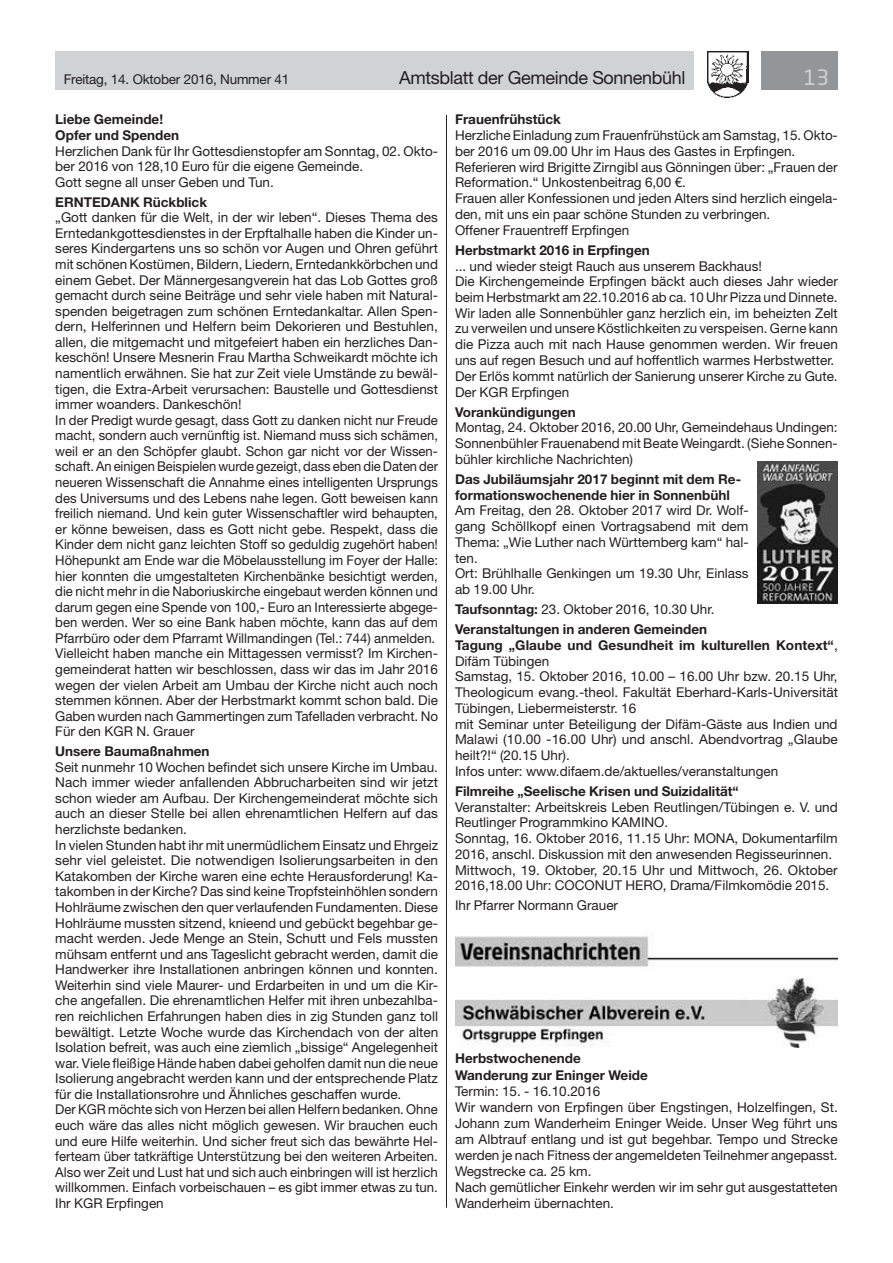
<style>
.page{position:relative;width:893px;height:1263px;background:#fff}
.page>*{position:absolute;margin:0;border:0;box-sizing:border-box;transform-origin:0 0}
.t1{font:21px "Neo Sans Std";color:#d1d2d4}
.t2{font:18px "Helvetica Neue LT Std";letter-spacing:-.02em;color:#231f20}
.t3{font:13.5px/15.6px "Helvetica Neue LT Std";color:#231f20}
.t4{font:700 13.5px/15.6px "Helvetica Neue LT Std";color:#231f20}
.s1{font-weight:400}
.s2{font-weight:700}
</style>
<div class="page">
<div style="left:55px;top:51px;width:639px;height:38px;background:#d1d2d4"></div>
<div style="left:761px;top:51px;width:77px;height:38px;background:#939598"></div>
<img style="left:707px;top:51px;width:41px;height:47px">
<img style="left:455px;top:935px;width:383px;height:32px">
<img style="left:455px;top:978px;width:383px;height:69px">
<hr style="left:446px;top:115px;width:1px;height:1093px;background:#231f20">
<img style="left:757px;top:461px;width:81px;height:22px">
<img style="left:757px;top:483px;width:81px;height:120px">
<p class="t3" style="left:64px;top:71px;width:227px">Freitag, 14. Oktober 2016, Nummer 41</p>
<h2 class="t2" style="left:399px;top:67px;width:288px">Amtsblatt der Gemeinde Sonnenbühl</h2>
<h1 class="t1" style="left:804px;top:64px;width:27px">13</h1>
<p class="t4" style="left:55px;top:112px;width:126px">Liebe Gemeinde!<br>Opfer und Spenden</p>
<p class="t3" style="left:55px;top:143px;width:384px">Herzlichen Dank für Ihr Gottesdienstopfer am Sonntag, 02. Okto&shy;ber 2016 von 128,10 Euro für die eigene Gemeinde.<br>Gott segne all unser Geben und Tun.</p>
<p class="t4" style="left:55px;top:194px;width:153px">ERNTEDANK Rückblick</p>
<p class="t3" style="left:55px;top:209px;width:384px">„Gott danken für die Welt, in der wir leben“. Dieses Thema des Erntedankgottesdienstes in der Erpftalhalle haben die Kinder un&shy;seres Kindergartens uns so schön vor Augen und Ohren geführt mit schönen Kostümen, Bildern, Liedern, Erntedankkörbchen und einem Gebet. Der Männergesangverein hat das Lob Gottes groß gemacht durch seine Beiträge und sehr viele haben mit Natural&shy;spenden beigetragen zum schönen Erntedankaltar. Allen Spen&shy;dern, Helferinnen und Helfern beim Dekorieren und Bestuhlen, allen, die mitgemacht und mitgefeiert haben ein herzliches Dan&shy;keschön! Unsere Mesnerin Frau Martha Schweikardt möchte ich namentlich erwähnen. Sie hat zur Zeit viele Umstände zu bewäl&shy;tigen, die Extra-Arbeit verursachen: Baustelle und Gottesdienst immer woanders. Dankeschön!<br>In der Predigt wurde gesagt, dass Gott zu danken nicht nur Freude macht, sondern auch vernünftig ist. Niemand muss sich schämen, weil er an den Schöpfer glaubt. Schon gar nicht vor der Wissen&shy;schaft. An einigen Beispielen wurde gezeigt, dass eben die Daten der neueren Wissenschaft die Annahme eines intelligenten Ursprungs des Universums und des Lebens nahe legen. Gott beweisen kann freilich niemand. Und kein guter Wissenschaftler wird behaupten, er könne beweisen, dass es Gott nicht gebe. Respekt, dass die Kinder dem nicht ganz leichten Stoff so geduldig zugehört haben!<br>Höhepunkt am Ende war die Möbelausstellung im Foyer der Halle: hier konnten die umgestalteten Kirchenbänke besichtigt werden, die nicht mehr in die Naboriuskirche eingebaut werden können und darum gegen eine Spende von 100,- Euro an Interessierte abgege&shy;ben werden. Wer so eine Bank haben möchte, kann das auf dem Pfarrbüro oder dem Pfarramt Willmandingen (Tel.: 744) anmelden.<br>Vielleicht haben manche ein Mittagessen vermisst? Im Kirchen&shy;gemeinderat hatten wir beschlossen, dass wir das im Jahr 2016 wegen der vielen Arbeit am Umbau der Kirche nicht auch noch stemmen können. Aber der Herbstmarkt kommt schon bald. Die Gaben wurden nach Gammertingen zum Tafelladen verbracht. No Für den KGR N. Grauer</p>
<p class="t4" style="left:55px;top:743px;width:156px">Unsere Baumaßnahmen</p>
<p class="t3" style="left:55px;top:759px;width:384px">Seit nunmehr 10 Wochen befindet sich unsere Kirche im Umbau.<br>Nach immer wieder anfallenden Abbrucharbeiten sind wir jetzt schon wieder am Aufbau. Der Kirchengemeinderat möchte sich auch an dieser Stelle bei allen ehrenamtlichen Helfern auf das herzlichste bedanken.<br>In vielen Stunden habt ihr mit unermüdlichem Einsatz und Ehrgeiz sehr viel geleistet. Die notwendigen Isolierungsarbeiten in den Katakomben der Kirche waren eine echte Herausforderung! Ka&shy;takomben in der Kirche? Das sind keine Tropfsteinhöhlen sondern Hohlräume zwischen den quer verlaufenden Fundamenten. Diese Hohlräume mussten sitzend, knieend und gebückt begehbar ge&shy;macht werden. Jede Menge an Stein, Schutt und Fels mussten mühsam entfernt und ans Tageslicht gebracht werden, damit die Handwerker ihre Installationen anbringen können und konnten.<br>Weiterhin sind viele Maurer- und Erdarbeiten in und um die Kir&shy;che angefallen. Die ehrenamtlichen Helfer mit ihren unbezahlba&shy;ren reichlichen Erfahrungen haben dies in zig Stunden ganz toll bewältigt. Letzte Woche wurde das Kirchendach von der alten Isolation befreit, was auch eine ziemlich „bissige“ Angelegenheit war. Viele fleißige Hände haben dabei geholfen damit nun die neue Isolierung angebracht werden kann und der entsprechende Platz für die Installationsrohre und Ähnliches geschaffen wurde.<br>Der KGR möchte sich von Herzen bei allen Helfern bedanken. Ohne euch wäre das alles nicht möglich gewesen. Wir brauchen euch und eure Hilfe weiterhin. Und sicher freut sich das bewährte Hel&shy;ferteam über tatkräftige Unterstützung bei den weiteren Arbeiten.<br>Also wer Zeit und Lust hat und sich auch einbringen will ist herzlich willkommen. Einfach vorbeischauen – es gibt immer etwas zu tun.<br>Ihr KGR Erpfingen</p>
<p class="t4" style="left:455px;top:112px;width:108px">Frauenfrühstück</p>
<p class="t3" style="left:455px;top:127px;width:384px">Herzliche Einladung zum Frauenfrühstück am Samstag, 15. Okto&shy;ber 2016 um 09.00 Uhr im Haus des Gastes in Erpfingen.<br>Referieren wird Brigitte Zirngibl aus Gönningen über: „Frauen der Reformation.“ Unkostenbeitrag 6,00 €.<br>Frauen aller Konfessionen und jeden Alters sind herzlich eingela&shy;den, mit uns ein paar schöne Stunden zu verbringen.<br>Offener Frauentreff Erpfingen</p>
<p class="t4" style="left:455px;top:242px;width:196px">Herbstmarkt 2016 in Erpfingen</p>
<p class="t3" style="left:455px;top:258px;width:384px">... und wieder steigt Rauch aus unserem Backhaus!<br>Die Kirchengemeinde Erpfingen bäckt auch dieses Jahr wieder beim Herbstmarkt am 22.10.2016 ab ca. 10 Uhr Pizza und Dinnete.<br>Wir laden alle Sonnenbühler ganz herzlich ein, im beheizten Zelt zu verweilen und unsere Köstlichkeiten zu verspeisen. Gerne kann die Pizza auch mit nach Hause genommen werden. Wir freuen uns auf regen Besuch und auf hoffentlich warmes Herbstwetter.<br>Der Erlös kommt natürlich der Sanierung unserer Kirche zu Gute.<br>Der KGR Erpfingen</p>
<p class="t4" style="left:455px;top:404px;width:122px">Vorankündigungen</p>
<p class="t3" style="left:455px;top:419px;width:384px;text-align:justify">Montag, 24. Oktober 2016, 20.00 Uhr, Gemeindehaus Undingen:<br>Sonnenbühler Frauenabend mit Beate Weingardt. (Siehe Sonnen&shy;bühler kirchliche Nachrichten)</p>
<p class="t4" style="left:455px;top:471px;width:288px">Das Jubiläumsjahr 2017 beginnt mit dem Re&shy;formationswochenende hier in Sonnenbühl</p>
<p class="t3" style="left:455px;top:502px;width:295px">Am Freitag, den 28. Oktober 2017 wird Dr. Wolf&shy;gang Schöllkopf einen Vortragsabend mit dem Thema: „Wie Luther nach Württemberg kam“ hal&shy;ten.<br>Ort: Brühlhalle Genkingen um 19.30 Uhr, Einlass ab 19.00 Uhr.</p>
<p class="t4" style="left:455px;top:599px;width:261px;line-height:20px">Taufsonntag: <span class="s1">23. Oktober 2016, 10.30 Uhr.<br></span>Veranstaltungen in anderen Gemeinden</p>
<p class="t3" style="left:455px;top:637px;width:384px"><span class="s2">Tagung „Glaube und Gesundheit im kulturellen Kontext“</span>, Difäm Tübingen<br>Samstag, 15. Oktober 2016, 10.00 – 16.00 Uhr bzw. 20.15 Uhr, Theologicum evang.-theol. Fakultät Eberhard-Karls-Universität Tübingen, Liebermeisterstr. 16<br>mit Seminar unter Beteiligung der Difäm-Gäste aus Indien und Malawi (10.00 -16.00 Uhr) und anschl. Abendvortrag „Glaube heilt?!“ (20.15 Uhr).<br>Infos unter: www.difaem.de/aktuelles/veranstaltungen</p>
<p class="t4" style="left:455px;top:783px;width:285px">Filmreihe „Seelische Krisen und Suizidalität“</p>
<p class="t3" style="left:455px;top:799px;width:384px">Veranstalter: Arbeitskreis Leben Reutlingen/Tübingen e. V. und Reutlinger Programmkino KAMINO.<br>Sonntag, 16. Oktober 2016, 11.15 Uhr: MONA, Dokumentarfilm 2016, anschl. Diskussion mit den anwesenden Regisseurinnen.<br>Mittwoch, 19. Oktober, 20.15 Uhr und Mittwoch, 26. Oktober 2016,18.00 Uhr: COCONUT HERO, Drama/Filmkomödie 2015.</p>
<p class="t3" style="left:455px;top:897px;width:165px">Ihr Pfarrer Normann Grauer</p>
<p class="t4" style="left:455px;top:1050px;width:194px;line-height:16px">Herbstwochenende<br>Wanderung zur Eninger Weide</p>
<p class="t3" style="left:455px;top:1082px;width:384px;line-height:16px">Termin: 15. - 16.10.2016<br>Wir wandern von Erpfingen über Engstingen, Holzelfingen, St.<br>Johann zum Wanderheim Eninger Weide. Unser Weg führt uns am Albtrauf entlang und ist gut begehbar. Tempo und Strecke werden je nach Fitness der angemeldeten Teilnehmer angepasst.<br>Wegstrecke ca. 25 km.<br>Nach gemütlicher Einkehr werden wir im sehr gut ausgestatteten Wanderheim übernachten.</p>
</div>
